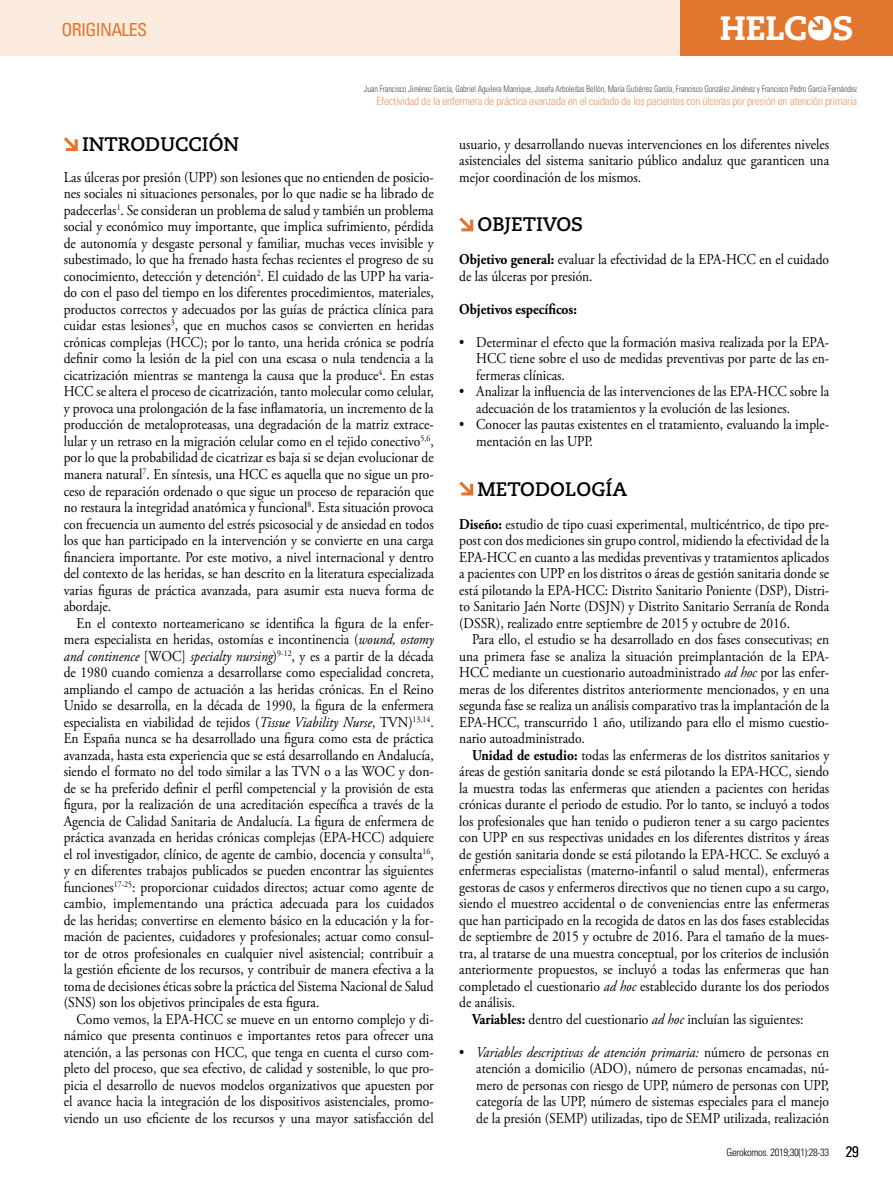
<style>
.page{position:relative;width:893px;height:1191px;background:#fff}
.page>*{position:absolute;margin:0;border:0;box-sizing:border-box;transform-origin:0 0}
.t1{font:800 33.75px "Caecilia LT Std";letter-spacing:-.01em;color:#fff}
.t2{font:700 19.5px "Caecilia LT Std";color:#000}
.t3{font:condensed 18px "Univers LT Std";letter-spacing:-.04em;color:#e3762f}
.t4{font:15px/16.5px "Adobe Garamond Pro";color:#000;text-align:justify;scale:.9 1}
.t5{font:700 15px "Adobe Garamond Pro";color:#000;scale:.9 1}
.t6{font:300 condensed 11.25px "Univers LT Std";letter-spacing:-.02em;color:#eb9a61}
.t7{font:300 condensed 10.5px "Univers LT Std";letter-spacing:-.03em;color:#000}
.t8{font:300 condensed 9px "Univers LT Std";letter-spacing:-.01em;color:#4a4a49;scale:.9 1}
.s1{font-style:italic}
.s2{font-weight:700}
.s3{font-size:15px}
</style>
<div class="page">
<div style="left:0;top:0;width:705px;height:55px;background:#fcece0"></div>
<div style="left:680px;top:0;width:213px;height:55px;background:#e3762f"></div>
<div style="left:811px;top:19px;width:18px;height:19px;background:#fff;border-radius:50%"></div>
<svg style="left:811px;top:19px;width:12px;height:11px"></svg>
<svg style="left:64px;top:137px;width:14px;height:14px"></svg>
<svg style="left:459px;top:217px;width:14px;height:14px"></svg>
<svg style="left:459px;top:481px;width:14px;height:14px"></svg>
<p class="t3" style="left:62px;top:18px;width:87px">ORIGINALES</p>
<h1 class="t1" style="left:720px;top:8px;width:135px">HELCOS</h1>
<p class="t8" style="left:364px;top:83px;width:550px">Juan Francisco Jiménez García, Gabriel Aguilera Manrique, Josefa Arboledas Bellón, María Gutiérrez García, Francisco González Jiménez y Francisco Pedro García Fernández</p>
<p class="t6" style="left:376px;top:94px;width:482px">Efectividad de la enfermera de práctica avanzada en el cuidado de los pacientes con úlceras por presión en atención primaria</p>
<h2 class="t2" style="left:82px;top:133px;width:159px">INTRODUCCIÓN</h2>
<p class="t4" style="left:64px;top:169px;width:413px">Las úlceras por presión (UPP) son lesiones que no entienden de posicio&shy;nes sociales ni situaciones personales, por lo que nadie se ha librado de padecerlas<sup>1</sup>. Se consideran un problema de salud y también un problema social y económico muy importante, que implica sufrimiento, pérdida de autonomía y desgaste personal y familiar, muchas veces invisible y subestimado, lo que ha frenado hasta fechas recientes el progreso de su conocimiento, detección y detención<sup>2</sup>. El cuidado de las UPP ha varia&shy;do con el paso del tiempo en los diferentes procedimientos, materiales, productos correctos y adecuados por las guías de práctica clínica para cuidar estas lesiones<sup>3</sup>, que en muchos casos se convierten en heridas crónicas complejas (HCC); por lo tanto, una herida crónica se podría definir como la lesión de la piel con una escasa o nula tendencia a la cicatrización mientras se mantenga la causa que la produce<sup>4</sup>. En estas HCC se altera el proceso de cicatrización, tanto molecular como celular, y provoca una prolongación de la fase inflamatoria, un incremento de la producción de metaloproteasas, una degradación de la matriz extrace&shy;lular y un retraso en la migración celular como en el tejido conectivo<sup>5,6</sup>, por lo que la probabilidad de cicatrizar es baja si se dejan evolucionar de manera natural<sup>7</sup>. En síntesis, una HCC es aquella que no sigue un pro&shy;ceso de reparación ordenado o que sigue un proceso de reparación que no restaura la integridad anatómica y funcional<sup>8</sup>. Esta situación provoca con frecuencia un aumento del estrés psicosocial y de ansiedad en todos los que han participado en la intervención y se convierte en una carga financiera importante. Por este motivo, a nivel internacional y dentro del contexto de las heridas, se han descrito en la literatura especializada varias figuras de práctica avanzada, para asumir esta nueva forma de abordaje.</p>
<p class="t4" style="left:64px;top:615px;width:413px;text-indent:13px">En el contexto norteamericano se identifica la figura de la enfer&shy;mera especialista en heridas, ostomías e incontinencia (<span class="s1">wound, ostomy and continence</span> [WOC] <span class="s1">specialty nursing</span>)<sup>9-12</sup>, y es a partir de la década de 1980 cuando comienza a desarrollarse como especialidad concreta, ampliando el campo de actuación a las heridas crónicas. En el Reino Unido se desarrolla, en la década de 1990, la figura de la enfermera especialista en viabilidad de tejidos (<span class="s1">Tissue Viability Nurse</span>, TVN)<sup>13,14</sup>.<br>En España nunca se ha desarrollado una figura como esta de práctica avanzada, hasta esta experiencia que se está desarrollando en Andalucía, siendo el formato no del todo similar a las TVN o a las WOC y don&shy;de se ha preferido definir el perfil competencial y la provisión de esta figura, por la realización de una acreditación específica a través de la Agencia de Calidad Sanitaria de Andalucía. La figura de enfermera de práctica avanzada en heridas crónicas complejas (EPA-HCC) adquiere el rol investigador, clínico, de agente de cambio, docencia y consulta<sup>16</sup>, y en diferentes trabajos publicados se pueden encontrar las siguientes funciones<sup>17-25</sup>: proporcionar cuidados directos; actuar como agente de cambio, implementando una práctica adecuada para los cuidados de las heridas; convertirse en elemento básico en la educación y la for&shy;mación de pacientes, cuidadores y profesionales; actuar como consul&shy;tor de otros profesionales en cualquier nivel asistencial; contribuir a la gestión eficiente de los recursos, y contribuir de manera efectiva a la toma de decisiones éticas sobre la práctica del Sistema Nacional de Salud (SNS) son los objetivos principales de esta figura.</p>
<p class="t4" style="left:64px;top:1011px;width:413px;text-indent:13px">Como vemos, la EPA-HCC se mueve en un entorno complejo y di&shy;námico que presenta continuos e importantes retos para ofrecer una atención, a las personas con HCC, que tenga en cuenta el curso com&shy;pleto del proceso, que sea efectivo, de calidad y sostenible, lo que pro&shy;picia el desarrollo de nuevos modelos organizativos que apuesten por el avance hacia la integración de los dispositivos asistenciales, promo&shy;viendo un uso eficiente de los recursos y una mayor satisfacción del</p>
<p class="t4" style="left:459px;top:136px;width:413px">usuario, y desarrollando nuevas intervenciones en los diferentes niveles asistenciales del sistema sanitario público andaluz que garanticen una mejor coordinación de los mismos.</p>
<h2 class="t2" style="left:478px;top:213px;width:107px">OBJETIVOS</h2>
<p class="t4" style="left:459px;top:252px;width:413px"><span class="s2">Objetivo general:</span> evaluar la efectividad de la EPA-HCC en el cuidado de las úlceras por presión.</p>
<p class="t5" style="left:459px;top:300px;width:132px">Objetivos específicos:</p>
<p class="t4" style="left:476px;top:334px;width:394px;text-indent:-17px">• Determinar el efecto que la formación masiva realizada por la EPA-HCC tiene sobre el uso de medidas preventivas por parte de las en&shy;fermeras clínicas.</p>
<p class="t4" style="left:476px;top:384px;width:394px;text-indent:-17px">• Analizar la influencia de las intervenciones de las EPA-HCC sobre la adecuación de los tratamientos y la evolución de las lesiones.</p>
<p class="t4" style="left:476px;top:417px;width:394px;text-indent:-17px">• Conocer las pautas existentes en el tratamiento, evaluando la imple&shy;mentación en las UPP.</p>
<h2 class="t2" style="left:478px;top:477px;width:151px">METODOLOGÍA</h2>
<p class="t4" style="left:459px;top:516px;width:413px"><span class="s2">Diseño:</span> estudio de tipo cuasi experimental, multicéntrico, de tipo pre&shy;post con dos mediciones sin grupo control, midiendo la efectividad de la EPA-HCC en cuanto a las medidas preventivas y tratamientos aplicados a pacientes con UPP en los distritos o áreas de gestión sanitaria donde se está pilotando la EPA-HCC: Distrito Sanitario Poniente (DSP), Distri&shy;to Sanitario Jaén Norte (DSJN) y Distrito Sanitario Serranía de Ronda (DSSR), realizado entre septiembre de 2015 y octubre de 2016.</p>
<p class="t4" style="left:459px;top:631px;width:413px;text-indent:13px">Para ello, el estudio se ha desarrollado en dos fases consecutivas; en una primera fase se analiza la situación preimplantación de la EPA-HCC mediante un cuestionario autoadministrado <span class="s1">ad hoc</span> por las enfer&shy;meras de los diferentes distritos anteriormente mencionados, y en una segunda fase se realiza un análisis comparativo tras la implantación de la EPA-HCC, transcurrido 1 año, utilizando para ello el mismo cuestio&shy;nario autoadministrado.</p>
<p class="t4" style="left:472px;top:747px;width:398px"><span class="s2">Unidad de estudio:</span> todas las enfermeras de los distritos sanitarios y</p>
<p class="t4" style="left:459px;top:763px;width:412px">áreas de gestión sanitaria donde se está pilotando la EPA-HCC, siendo</p>
<p class="t4" style="left:459px;top:780px;width:413px">la muestra todas las enfermeras que atienden a pacientes con heridas</p>
<p class="t4" style="left:459px;top:796px;width:413px">crónicas durante el periodo de estudio. Por lo tanto, se incluyó a todos</p>
<p class="t4" style="left:459px;top:813px;width:412px">los profesionales que han tenido o pudieron tener a su cargo pacientes</p>
<p class="t4" style="left:459px;top:829px;width:413px">con UPP en sus respectivas unidades en los diferentes distritos y áreas</p>
<p class="t4" style="left:459px;top:846px;width:413px">de gestión sanitaria donde se está pilotando la EPA-HCC. Se excluyó a</p>
<p class="t4" style="left:459px;top:862px;width:412px">enfermeras especialistas (materno-infantil o salud mental), enfermeras</p>
<p class="t4" style="left:459px;top:879px;width:412px">gestoras de casos y enfermeros directivos que no tienen cupo a su cargo,</p>
<p class="t4" style="left:459px;top:895px;width:412px">siendo el muestreo accidental o de conveniencias entre las enfermeras</p>
<p class="t4" style="left:459px;top:912px;width:413px">que han participado en la recogida de datos en las dos fases establecidas</p>
<p class="t4" style="left:459px;top:928px;width:412px">de septiembre de 2015 y octubre de 2016. Para el tamaño de la mues-</p>
<p class="t4" style="left:459px;top:945px;width:413px">tra, al tratarse de una muestra conceptual, por los criterios de inclusión</p>
<p class="t4" style="left:459px;top:961px;width:412px">anteriormente propuestos, se incluyó a todas las enfermeras que han</p>
<p class="t4" style="left:459px;top:978px;width:413px">completado el cuestionario <span class="s1">ad hoc</span> establecido durante los dos periodos</p>
<p class="t4" style="left:459px;top:994px;width:64px">de análisis.</p>
<p class="t4" style="left:472px;top:1011px;width:370px"><span class="s2">Variables:</span> dentro del cuestionario <span class="s1">ad hoc</span> incluían las siguientes:</p>
<p class="t4" style="left:476px;top:1044px;width:394px;text-indent:-17px">• <span class="s1">Variables descriptivas de atención primaria:</span> número de personas en atención a domicilio (ADO), número de personas encamadas, nú&shy;mero de personas con riesgo de UPP, número de personas con UPP, categoría de las UPP, número de sistemas especiales para el manejo de la presión (SEMP) utilizadas, tipo de SEMP utilizada, realización</p>
<p class="t7" style="left:727px;top:1145px;width:134px">Gerokomos. 2019;30(1):28-33 <span class="s3">29</span></p>
</div>
